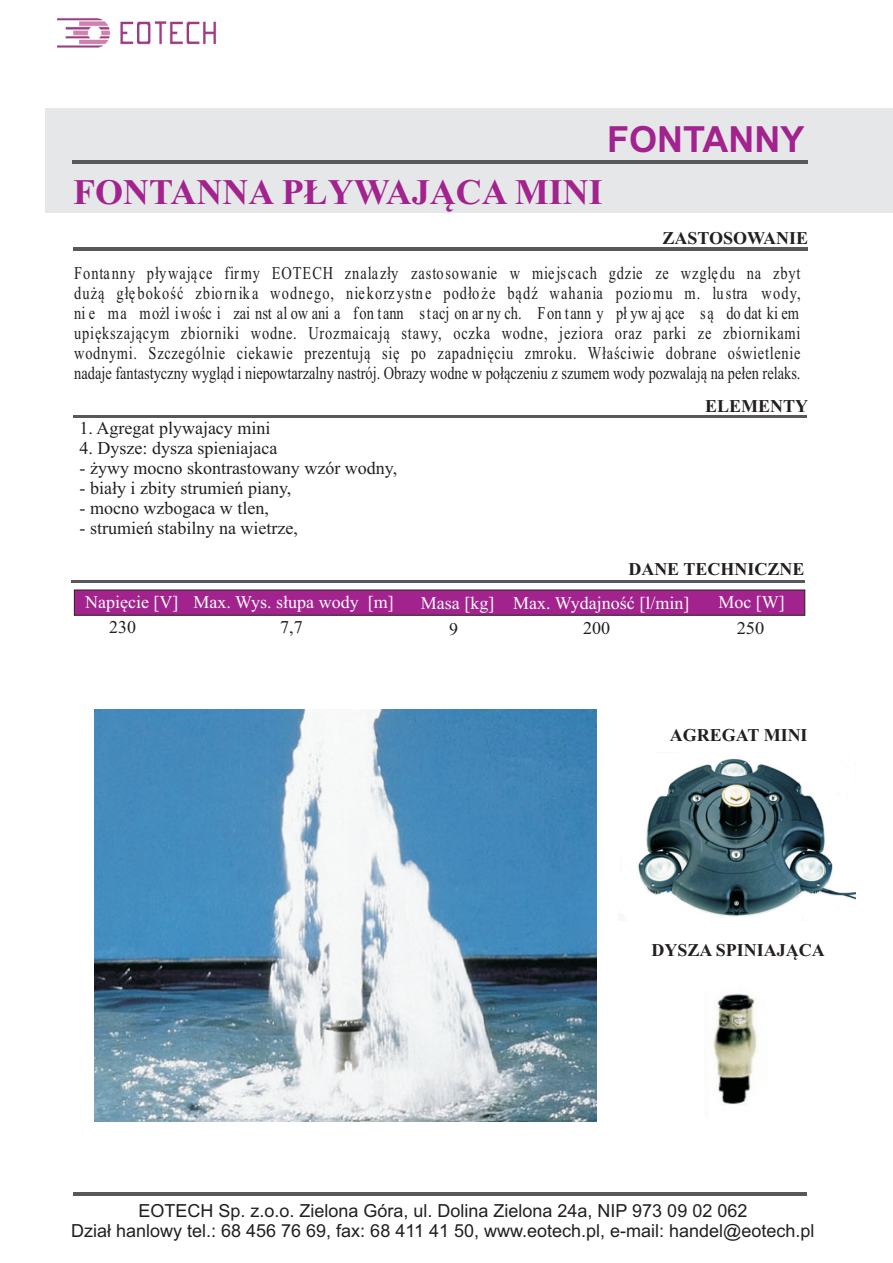
<style>
.page{position:relative;width:893px;height:1263px;background:#fff}
.page>*{position:absolute;margin:0;border:0;box-sizing:border-box;transform-origin:0 0}
.t1{font:700 36px "Times New Roman";color:#a2238e}
.t2{font:700 36px "Arial";color:#a2238e}
.t3{font:18px/20px "Times New Roman";color:#231f20;text-align:justify;scale:.8 1}
.t4{font:18px "Times New Roman";color:#231f20}
.t5{font:18px/20.1px "Arial";color:#231f20;text-align:center}
.t6{font:18px "Times New Roman";color:#fff}
.t7{font:700 18px "Times New Roman";color:#231f20}
.t8{font:17.85px "Times New Roman";color:#231f20}
</style>
<div class="page">
<div style="left:46px;top:108px;width:847px;height:105px;background:#e6e7e9"></div>
<hr style="left:72px;top:160px;width:735px;height:3px;background:#57585a">
<hr style="left:73px;top:247px;width:735px;height:3px;background:#57585a">
<hr style="left:74px;top:415px;width:733px;height:3px;background:#57585a">
<hr style="left:71px;top:580px;width:733px;height:3px;background:#57585a">
<svg style="left:74px;top:589px;width:731px;height:27px;background:#9a2888"></svg>
<hr style="left:73px;top:1192px;width:733px;height:3px;background:#57585a">
<img style="left:57px;top:17px;width:160px;height:31px">
<img style="left:638px;top:758px;width:218px;height:159px">
<img style="left:713px;top:993px;width:45px;height:112px">
<img style="left:95px;top:709px;width:501px;height:413px">
<h1 class="t2" style="left:607px;top:126px;width:199px">FONTANNY</h1>
<h1 class="t1" style="left:73px;top:180px;width:531px">FONTANNA P£YWAJ¥CA MINI</h1>
<p class="t7" style="left:662px;top:232px;width:147px">ZASTOSOWANIE</p>
<p class="t3" style="left:74px;top:265px;width:909px">Fontanny p³ywaj¹ce firmy EOTECH znalaz³y zastosowanie w miejscach gdzie ze wzglêdu na zbyt du¿¹ g³êbokoœæ zbiornika wodnego, niekorzystne pod³o¿e b¹dŸ wahania poziomu m. lustra wody, ni e ma mo¿l iwoœc i zai nst al ow ani a fon tann stacj on ar ny ch. Fon tann y p³ yw aj ¹ce s¹ do dat ki em upiêkszaj¹cym zbiorniki wodne. Urozmaicaj¹ stawy, oczka wodne, jeziora oraz parki ze zbiornikami wodnymi. Szczególnie ciekawie prezentuj¹ siê po zapadniêciu zmroku. W³aœciwie dobrane oœwietlenie nadaje fantastyczny wygl¹d i niepowtarzalny nastrój. Obrazy wodne w po³¹czeniu z szumem wody pozwalaj¹ na pe³en relaks.</p>
<p class="t7" style="left:705px;top:400px;width:105px">ELEMENTY</p>
<p class="t4" style="left:80px;top:421px;width:192px">1. Agregat plywajacy mini</p>
<p class="t4" style="left:80px;top:441px;width:199px">4. Dysze: dysza spieniajaca</p>
<p class="t4" style="left:80px;top:461px;width:319px">- ¿ywy mocno skontrastowany wzór wodny,</p>
<p class="t4" style="left:80px;top:481px;width:213px">- bia³y i zbity strumieñ piany,</p>
<p class="t4" style="left:80px;top:501px;width:191px">- mocno wzbogaca w tlen,</p>
<p class="t4" style="left:80px;top:521px;width:220px">- strumieñ stabilny na wietrze,</p>
<p class="t7" style="left:628px;top:562px;width:178px">DANE TECHNICZNE</p>
<p class="t6" style="left:85px;top:595px;width:310px">Napiêcie [V] Max. Wys. s³upa wody [m]</p>
<p class="t6" style="left:421px;top:596px;width:75px">Masa [kg]</p>
<p class="t6" style="left:513px;top:596px;width:178px">Max. Wydajnoœæ [l/min]</p>
<p class="t6" style="left:718px;top:596px;width:68px">Moc [W]</p>
<p class="t4" style="left:109px;top:620px;width:28px">230</p>
<p class="t4" style="left:280px;top:621px;width:24px">7,7</p>
<p class="t4" style="left:449px;top:622px;width:10px">9</p>
<p class="t4" style="left:583px;top:622px;width:28px">200</p>
<p class="t8" style="left:737px;top:622px;width:29px">250</p>
<p class="t7" style="left:670px;top:729px;width:139px">AGREGAT MINI</p>
<p class="t7" style="left:651px;top:944px;width:175px">DYSZA SPINIAJ¥CA</p>
<p class="t5" style="left:71px;top:1202px;width:745px">EOTECH Sp. z.o.o. Zielona Góra, ul. Dolina Zielona 24a, NIP 973 09 02 062<br>Dzia³ hanlowy tel.: 68 456 76 69, fax: 68 411 41 50, www.eotech.pl, e-mail: handel@eotech.pl</p>
</div>
